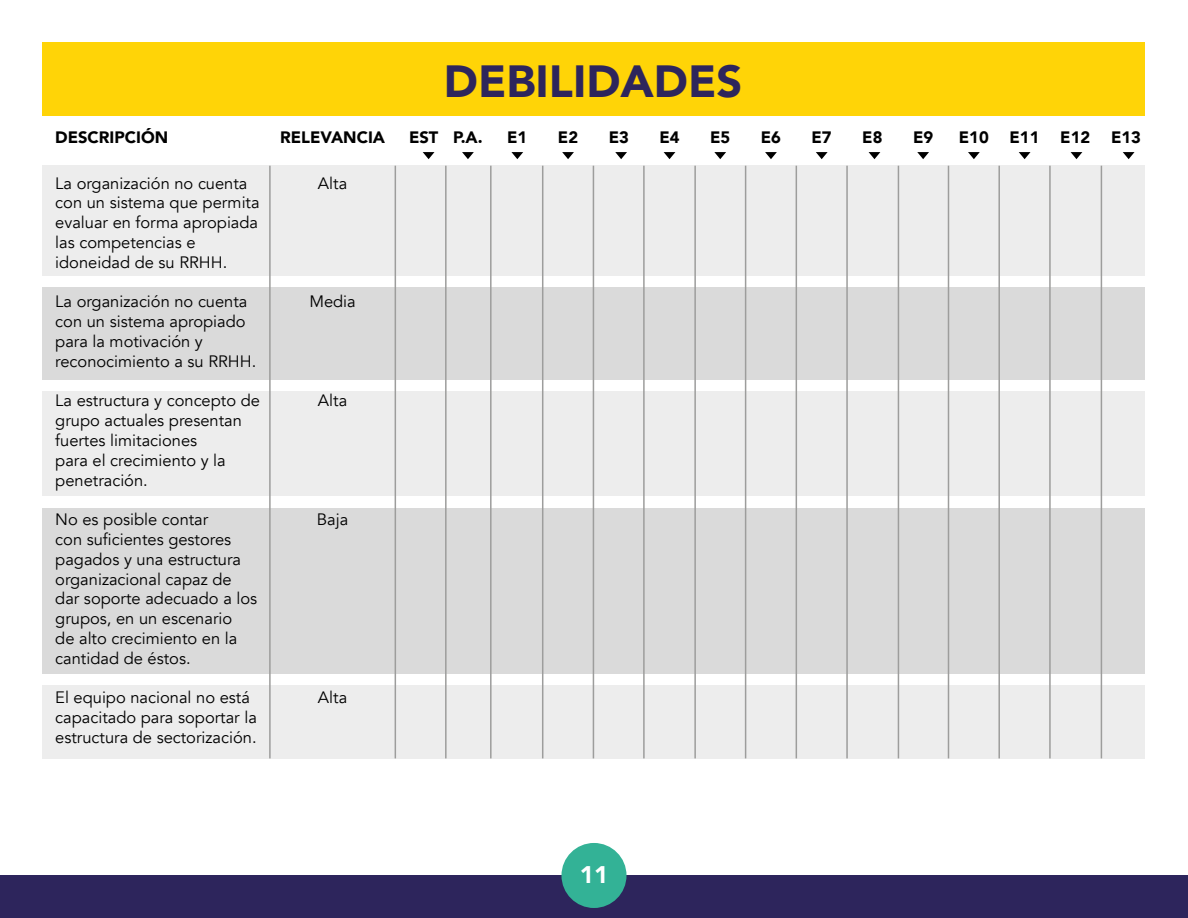
<style>
.page{position:relative;width:1188px;height:918px;background:#fff}
.page>*{position:absolute;margin:0;border:0;box-sizing:border-box;transform-origin:0 0}
.t1{font:900 45px "Avenir";color:#2d255c}
.t2{font:900 24px "Avenir";color:#fff}
.t3{font:16.5px/19.8px "Avenir";color:#000}
.t4{font:900 16.5px "Avenir";color:#000}
</style>
<div class="page">
<div style="left:0;top:875px;width:1188px;height:43px;background:#2d255c"></div>
<div style="left:561px;top:843px;width:66px;height:65px;background:#33b296;border-radius:50%"></div>
<div style="left:43px;top:166px;width:1102px;height:110px;background:#ededed"></div>
<div style="left:43px;top:287px;width:1102px;height:93px;background:#dadada"></div>
<div style="left:43px;top:391px;width:1102px;height:105px;background:#ededed"></div>
<div style="left:43px;top:508px;width:1102px;height:166px;background:#dadada"></div>
<div style="left:43px;top:685px;width:1102px;height:73px;background:#ededed"></div>
<div style="left:43px;top:43px;width:1102px;height:73px;background:#ffd407"></div>
<hr style="left:269px;top:166px;width:2px;height:592px;background:#9d9d9c">
<hr style="left:395px;top:166px;width:1px;height:592px;background:#9d9d9c">
<hr style="left:490px;top:166px;width:2px;height:592px;background:#9d9d9c">
<hr style="left:542px;top:166px;width:1px;height:592px;background:#9d9d9c">
<hr style="left:593px;top:166px;width:1px;height:592px;background:#9d9d9c">
<hr style="left:643px;top:166px;width:2px;height:592px;background:#9d9d9c">
<hr style="left:694px;top:166px;width:2px;height:592px;background:#9d9d9c">
<hr style="left:745px;top:166px;width:1px;height:592px;background:#9d9d9c">
<hr style="left:796px;top:166px;width:1px;height:592px;background:#9d9d9c">
<hr style="left:846px;top:166px;width:2px;height:592px;background:#9d9d9c">
<hr style="left:898px;top:166px;width:1px;height:592px;background:#9d9d9c">
<hr style="left:948px;top:166px;width:1px;height:592px;background:#9d9d9c">
<hr style="left:998px;top:166px;width:2px;height:592px;background:#9d9d9c">
<hr style="left:1049px;top:166px;width:2px;height:592px;background:#9d9d9c">
<hr style="left:1101px;top:166px;width:1px;height:592px;background:#9d9d9c">
<hr style="left:445px;top:166px;width:2px;height:592px;background:#9d9d9c">
<svg style="left:423px;top:152px;width:11px;height:7px"></svg>
<svg style="left:511px;top:152px;width:12px;height:7px"></svg>
<svg style="left:615px;top:152px;width:12px;height:7px"></svg>
<svg style="left:714px;top:152px;width:12px;height:7px"></svg>
<svg style="left:816px;top:152px;width:12px;height:7px"></svg>
<svg style="left:917px;top:152px;width:12px;height:7px"></svg>
<svg style="left:1071px;top:152px;width:11px;height:7px"></svg>
<svg style="left:462px;top:152px;width:12px;height:7px"></svg>
<svg style="left:562px;top:152px;width:12px;height:7px"></svg>
<svg style="left:664px;top:152px;width:11px;height:7px"></svg>
<svg style="left:765px;top:152px;width:12px;height:7px"></svg>
<svg style="left:869px;top:152px;width:11px;height:7px"></svg>
<svg style="left:1019px;top:152px;width:12px;height:7px"></svg>
<svg style="left:1123px;top:152px;width:12px;height:7px"></svg>
<svg style="left:968px;top:152px;width:12px;height:7px"></svg>
<h1 class="t1" style="left:444px;top:43px;width:300px">DEBILIDADES</h1>
<p class="t4" style="left:55px;top:123px;width:115px">DESCRIPCIÓN</p>
<p class="t4" style="left:280px;top:123px;width:107px">RELEVANCIA</p>
<p class="t4" style="left:409px;top:123px;width:75px">EST P.A.</p>
<p class="t4" style="left:507px;top:123px;width:22px">E1</p>
<p class="t4" style="left:558px;top:123px;width:22px">E2</p>
<p class="t4" style="left:609px;top:123px;width:22px">E3</p>
<p class="t4" style="left:659px;top:123px;width:22px">E4</p>
<p class="t4" style="left:710px;top:123px;width:22px">E5</p>
<p class="t4" style="left:761px;top:123px;width:22px">E6</p>
<p class="t4" style="left:812px;top:123px;width:22px">E7</p>
<p class="t4" style="left:862px;top:123px;width:22px">E8</p>
<p class="t4" style="left:913px;top:123px;width:22px">E9</p>
<p class="t4" style="left:959px;top:123px;width:31px">E10</p>
<p class="t4" style="left:1010px;top:123px;width:31px">E11</p>
<p class="t4" style="left:1060px;top:123px;width:31px">E12</p>
<p class="t4" style="left:1111px;top:123px;width:31px">E13</p>
<p class="t3" style="left:55px;top:173px;width:206px">La organización no cuenta con un sistema que permita evaluar en forma apropiada las competencias e idoneidad de su RRHH.</p>
<p class="t3" style="left:55px;top:292px;width:203px">La organización no cuenta con un sistema apropiado para la motivación y reconocimiento a su RRHH.</p>
<p class="t3" style="left:55px;top:391px;width:206px">La estructura y concepto de grupo actuales presentan fuertes limitaciones<br>para el crecimiento y la penetración.</p>
<p class="t3" style="left:55px;top:510px;width:203px">No es posible contar<br>con suficientes gestores pagados y una estructura organizacional capaz de dar soporte adecuado a los grupos, en un escenario<br>de alto crecimiento en la cantidad de éstos.</p>
<p class="t3" style="left:55px;top:688px;width:203px">El equipo nacional no está capacitado para soportar la estructura de sectorización.</p>
<p class="t3" style="left:318px;top:173px;width:31px">Alta</p>
<p class="t3" style="left:309px;top:292px;width:48px">Media</p>
<p class="t3" style="left:318px;top:391px;width:31px">Alta</p>
<p class="t3" style="left:317px;top:510px;width:33px">Baja</p>
<p class="t3" style="left:318px;top:688px;width:31px">Alta</p>
<h2 class="t2" style="left:580px;top:854px;width:30px">11</h2>
</div>
